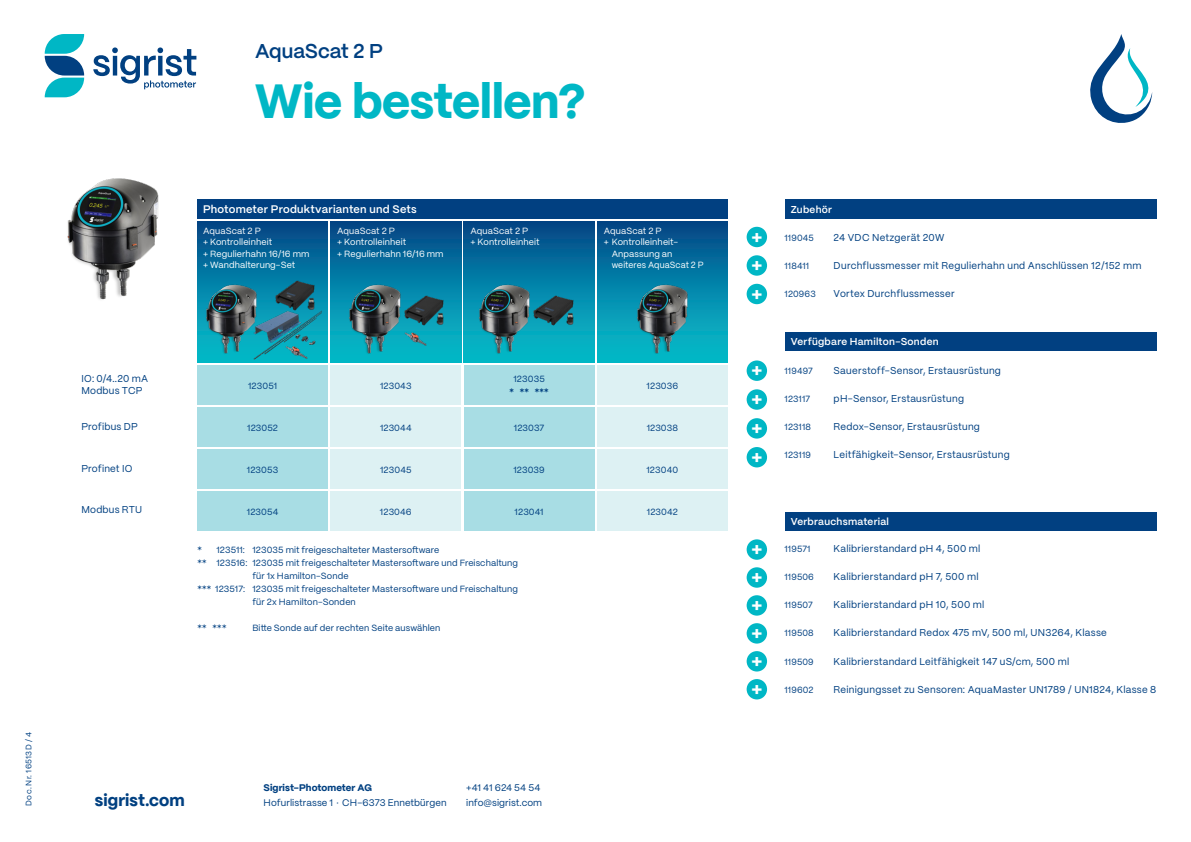
<style>
.page{position:relative;width:1191px;height:842px;background:#fff}
.page>*{position:absolute;margin:0;border:0;box-sizing:border-box;transform-origin:0 0}
.t1{font:800 48px "PP Mori";letter-spacing:-.01em;color:#00b7c5}
.t2{font:600 20px "PP Mori";letter-spacing:-.005em;color:#014081}
.t3{font:800 16.8px "PP Mori";letter-spacing:.005em;color:#014081}
.t4{font:600 11px "PP Mori";letter-spacing:.02em;color:#fff}
.t5{font:10px "PP Mori";letter-spacing:.025em;color:#014081}
.t6{font:600 10px "PP Mori";letter-spacing:.025em;color:#fff}
.t7{font:9.6px/14.4px "PP Mori";letter-spacing:.005em;color:#014081}
.t8{font:9px "PP Mori";letter-spacing:.015em;color:#014081}
.t9{font:9px/11.5px "PP Mori";letter-spacing:.01em;color:#fff}
.t10{font:600 9px "PP Mori";color:#014081}
.t11{font:8px "PP Mori";letter-spacing:.04em;color:#014081}
.s1{font-weight:800}
</style>
<div class="page">
<svg style="left:45px;top:34px;width:39px;height:63px"></svg>
<svg style="left:93px;top:47px;width:103px;height:42px"></svg>
<svg style="left:1090px;top:34px;width:62px;height:89px"></svg>
<div style="left:785px;top:199px;width:372px;height:19px;background:#014081"></div>
<div style="left:785px;top:332px;width:372px;height:19px;background:#014081"></div>
<div style="left:785px;top:512px;width:372px;height:19px;background:#014081"></div>
<div style="left:746px;top:227px;width:21px;height:20px;background:#00b7c5;border-radius:50%"></div>
<div style="left:746px;top:360px;width:21px;height:21px;background:#00b7c5;border-radius:50%"></div>
<div style="left:746px;top:539px;width:21px;height:21px;background:#00b7c5;border-radius:50%"></div>
<div style="left:746px;top:255px;width:21px;height:21px;background:#00b7c5;border-radius:50%"></div>
<div style="left:746px;top:389px;width:21px;height:21px;background:#00b7c5;border-radius:50%"></div>
<div style="left:746px;top:567px;width:21px;height:21px;background:#00b7c5;border-radius:50%"></div>
<div style="left:746px;top:284px;width:21px;height:20px;background:#00b7c5;border-radius:50%"></div>
<div style="left:746px;top:418px;width:21px;height:21px;background:#00b7c5;border-radius:50%"></div>
<div style="left:746px;top:595px;width:21px;height:21px;background:#00b7c5;border-radius:50%"></div>
<div style="left:746px;top:447px;width:21px;height:20px;background:#00b7c5;border-radius:50%"></div>
<div style="left:746px;top:623px;width:21px;height:21px;background:#00b7c5;border-radius:50%"></div>
<div style="left:746px;top:651px;width:21px;height:20px;background:#00b7c5;border-radius:50%"></div>
<div style="left:746px;top:679px;width:21px;height:20px;background:#00b7c5;border-radius:50%"></div>
<div style="left:197px;top:408px;width:131px;height:39px;background:#a8dde4"></div>
<div style="left:331px;top:408px;width:130px;height:39px;background:#ddf1f3"></div>
<div style="left:197px;top:492px;width:131px;height:39px;background:#a8dde4"></div>
<div style="left:331px;top:492px;width:130px;height:39px;background:#ddf1f3"></div>
<div style="left:197px;top:450px;width:131px;height:39px;background:#a8dde4"></div>
<div style="left:331px;top:450px;width:130px;height:39px;background:#ddf1f3"></div>
<div style="left:197px;top:366px;width:131px;height:39px;background:#a8dde4"></div>
<div style="left:331px;top:366px;width:130px;height:39px;background:#ddf1f3"></div>
<div style="left:197px;top:221px;width:130px;height:142px;background:linear-gradient(to bottom,#034887,#06c2cd)"></div>
<div style="left:331px;top:221px;width:130px;height:142px;background:linear-gradient(to bottom,#034887,#06c2cd)"></div>
<div style="left:197px;top:199px;width:530px;height:19px;background:#014081"></div>
<img style="left:67px;top:178px;width:92px;height:122px">
<div style="left:464px;top:408px;width:130px;height:39px;background:#a8dde4"></div>
<div style="left:597px;top:408px;width:130px;height:39px;background:#ddf1f3"></div>
<div style="left:464px;top:492px;width:130px;height:39px;background:#a8dde4"></div>
<div style="left:597px;top:492px;width:130px;height:39px;background:#ddf1f3"></div>
<div style="left:464px;top:450px;width:130px;height:39px;background:#a8dde4"></div>
<div style="left:597px;top:450px;width:130px;height:39px;background:#ddf1f3"></div>
<div style="left:464px;top:366px;width:130px;height:39px;background:#a8dde4"></div>
<div style="left:597px;top:366px;width:130px;height:39px;background:#ddf1f3"></div>
<div style="left:464px;top:221px;width:130px;height:142px;background:linear-gradient(to bottom,#034887,#06c2cd)"></div>
<div style="left:597px;top:221px;width:130px;height:142px;background:linear-gradient(to bottom,#034887,#06c2cd)"></div>
<img style="left:203px;top:281px;width:58px;height:78px">
<img style="left:347px;top:281px;width:57px;height:78px">
<img style="left:476px;top:281px;width:58px;height:78px">
<img style="left:634px;top:281px;width:57px;height:78px">
<img style="left:275px;top:281px;width:41px;height:23px">
<img style="left:404px;top:296px;width:41px;height:30px">
<img style="left:534px;top:296px;width:40px;height:30px">
<img style="left:251px;top:304px;width:72px;height:57px">
<img style="left:282px;top:342px;width:28px;height:19px">
<img style="left:402px;top:329px;width:27px;height:18px">
<p class="t11" style="left:22px;top:806px;width:75px;rotate:-90deg">Doc. Nr. 16513D / 4</p>
<p class="t5" style="left:81px;top:369px;width:68px">IO: 0/4..20 mA</p>
<p class="t5" style="left:81px;top:381px;width:63px">Modbus TCP</p>
<p class="t5" style="left:81px;top:417px;width:58px">Profibus DP</p>
<p class="t5" style="left:81px;top:460px;width:52px">Profinet IO</p>
<p class="t5" style="left:81px;top:501px;width:62px">Modbus RTU</p>
<p class="t2" style="left:255px;top:33px;width:129px">AquaScat 2 P</p>
<p class="t1" style="left:255px;top:58px;width:332px">Wie bestellen?</p>
<p class="t4" style="left:203px;top:200px;width:215px">Photometer Produktvarianten und Sets</p>
<p class="t9" style="left:203px;top:224px;width:59px">AquaScat 2 P</p>
<p class="t9" style="left:203px;top:236px;width:71px">+ Kontrolleinheit</p>
<p class="t9" style="left:203px;top:247px;width:108px">+ Regulierhahn 16/16 mm</p>
<p class="t9" style="left:203px;top:259px;width:94px">+ Wandhalterung-Set</p>
<p class="t9" style="left:337px;top:224px;width:59px">AquaScat 2 P</p>
<p class="t9" style="left:337px;top:236px;width:71px">+ Kontrolleinheit</p>
<p class="t9" style="left:337px;top:247px;width:108px">+ Regulierhahn 16/16 mm</p>
<p class="t9" style="left:470px;top:224px;width:59px">AquaScat 2 P</p>
<p class="t9" style="left:470px;top:236px;width:71px">+ Kontrolleinheit</p>
<p class="t9" style="left:604px;top:224px;width:59px">AquaScat 2 P</p>
<p class="t9" style="left:612px;top:236px;width:93px;text-indent:-8px">+ Kontrolleinheit-<br>Anpassung an weiteres AquaScat 2 P</p>
<p class="t8" style="left:248px;top:378px;width:30px">123051</p>
<p class="t8" style="left:380px;top:378px;width:33px">123043</p>
<p class="t8" style="left:513px;top:371px;width:33px">123035</p>
<p class="t10" style="left:509px;top:384px;width:41px">* ** ***</p>
<p class="t8" style="left:646px;top:378px;width:33px">123036</p>
<p class="t8" style="left:247px;top:420px;width:32px">123052</p>
<p class="t8" style="left:380px;top:420px;width:33px">123044</p>
<p class="t8" style="left:514px;top:420px;width:32px">123037</p>
<p class="t8" style="left:646px;top:420px;width:33px">123038</p>
<p class="t8" style="left:247px;top:462px;width:33px">123053</p>
<p class="t8" style="left:380px;top:462px;width:33px">123045</p>
<p class="t8" style="left:513px;top:462px;width:33px">123039</p>
<p class="t8" style="left:646px;top:462px;width:33px">123040</p>
<p class="t8" style="left:247px;top:504px;width:33px">123054</p>
<p class="t8" style="left:380px;top:504px;width:33px">123046</p>
<p class="t8" style="left:514px;top:504px;width:30px">123041</p>
<p class="t8" style="left:647px;top:504px;width:32px">123042</p>
<p class="t8" style="left:197px;top:542px;width:243px">* 123511: 123035 mit freigeschalteter Mastersoftware</p>
<p class="t8" style="left:197px;top:555px;width:322px">** 123516: 123035 mit freigeschalteter Mastersoftware und Freischaltung</p>
<p class="t8" style="left:252px;top:568px;width:98px">für 1x Hamilton-Sonde</p>
<p class="t8" style="left:197px;top:581px;width:322px">*** 123517: 123035 mit freigeschalteter Mastersoftware und Freischaltung</p>
<p class="t8" style="left:252px;top:594px;width:105px">für 2x Hamilton-Sonden</p>
<p class="t8" style="left:197px;top:620px;width:31px">** ***</p>
<p class="t8" style="left:252px;top:620px;width:190px">Bitte Sonde auf der rechten Seite auswählen</p>
<p class="t7" style="left:264px;top:780px;width:184px"><span class="s1">Sigrist-Photometer AG<br></span>Hofurlistrasse 1 · CH-6373 Ennetbürgen</p>
<p class="t3" style="left:95px;top:785px;width:91px">sigrist.com</p>
<p class="t7" style="left:466px;top:780px;width:77px">+41 41 624 54 54 info@sigrist.com</p>
<p class="t6" style="left:790px;top:200px;width:43px">Zubehör</p>
<p class="t8" style="left:784px;top:230px;width:31px">119045</p>
<p class="t5" style="left:833px;top:229px;width:112px">24 VDC Netzgerät 20W</p>
<p class="t8" style="left:784px;top:258px;width:26px">118411</p>
<p class="t5" style="left:833px;top:257px;width:309px">Durchflussmesser mit Regulierhahn und Anschlüssen 12/152 mm</p>
<p class="t8" style="left:784px;top:286px;width:33px">120963</p>
<p class="t5" style="left:833px;top:285px;width:122px">Vortex Durchflussmesser</p>
<p class="t6" style="left:790px;top:333px;width:149px">Verfügbare Hamilton-Sonden</p>
<p class="t8" style="left:784px;top:363px;width:30px">119497</p>
<p class="t5" style="left:833px;top:361px;width:169px">Sauerstoff-Sensor, Erstausrüstung</p>
<p class="t8" style="left:784px;top:391px;width:27px">123117</p>
<p class="t5" style="left:833px;top:389px;width:132px">pH-Sensor, Erstausrüstung</p>
<p class="t8" style="left:784px;top:419px;width:28px">123118</p>
<p class="t5" style="left:833px;top:417px;width:148px">Redox-Sensor, Erstausrüstung</p>
<p class="t8" style="left:784px;top:447px;width:28px">123119</p>
<p class="t5" style="left:833px;top:445px;width:178px">Leitfähigkeit-Sensor, Erstausrüstung</p>
<p class="t6" style="left:790px;top:513px;width:100px">Verbrauchsmaterial</p>
<p class="t8" style="left:784px;top:542px;width:27px">119571</p>
<p class="t5" style="left:833px;top:540px;width:148px">Kalibrierstandard pH 4, 500 ml</p>
<p class="t8" style="left:784px;top:570px;width:31px">119506</p>
<p class="t5" style="left:833px;top:568px;width:146px">Kalibrierstandard pH 7, 500 ml</p>
<p class="t8" style="left:784px;top:598px;width:30px">119507</p>
<p class="t5" style="left:833px;top:596px;width:152px">Kalibrierstandard pH 10, 500 ml</p>
<p class="t8" style="left:784px;top:626px;width:31px">119508</p>
<p class="t5" style="left:833px;top:624px;width:275px">Kalibrierstandard Redox 475 mV, 500 ml, UN3264, Klasse</p>
<p class="t8" style="left:784px;top:654px;width:31px">119509</p>
<p class="t5" style="left:833px;top:652px;width:237px">Kalibrierstandard Leitfähigkeit 147 uS/cm, 500 ml</p>
<p class="t8" style="left:784px;top:682px;width:30px">119602</p>
<p class="t5" style="left:833px;top:680px;width:324px">Reinigungsset zu Sensoren: AquaMaster UN1789 / UN1824, Klasse 8</p>
</div>
